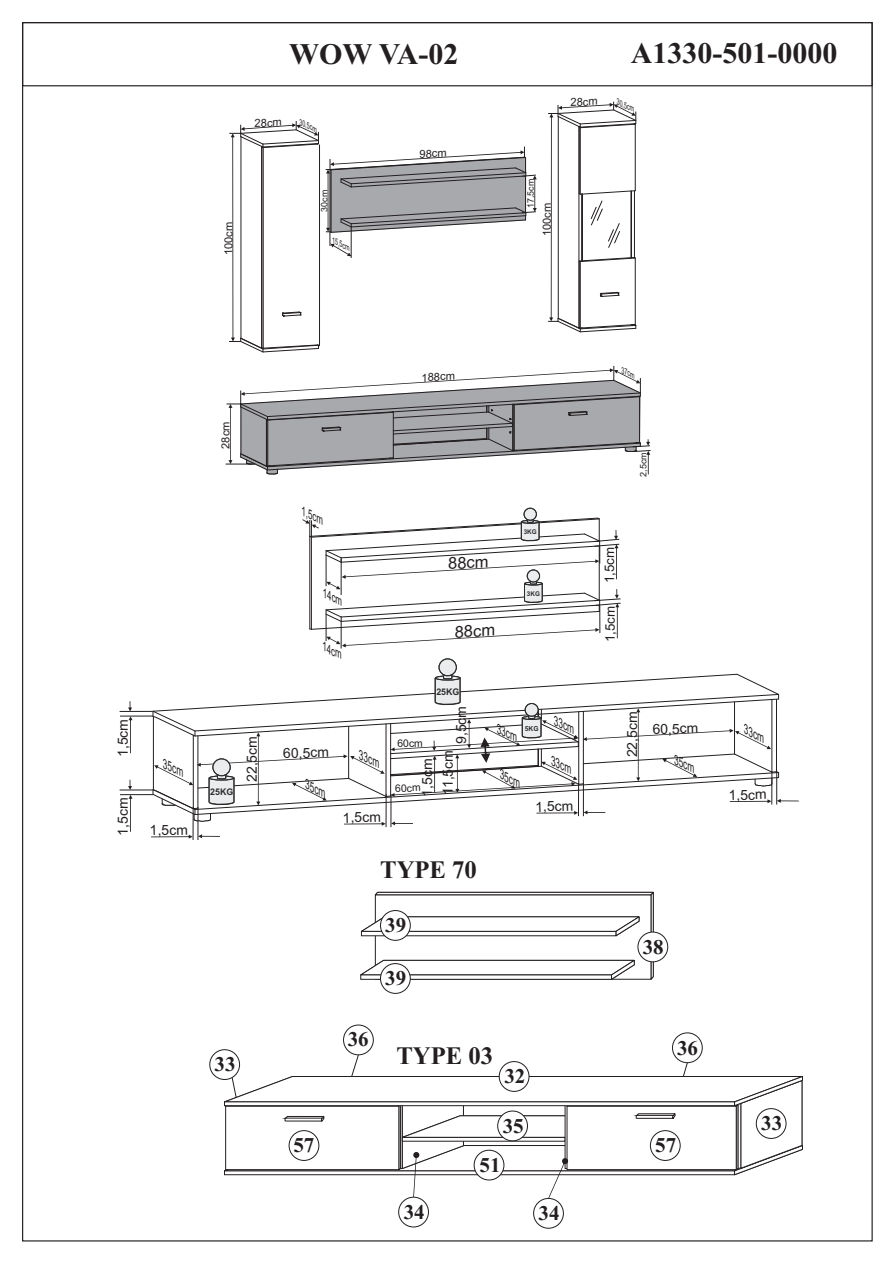
<style>
.page{position:relative;width:893px;height:1263px;background:#fff}
.page>*{position:absolute;margin:0;border:0;box-sizing:border-box;transform-origin:0 0}
.t1{font:700 30px "Times New Roman";color:#231f20}
.t2{font:700 25.2px "Times New Roman";color:#231f20}
.t3{font:700 21px "Times New Roman";color:#231f20}
.t4{font:16.5px "Arial";color:#231f20}
.t5{font:13.95px "Arial";color:#231f20}
.t6{font:13.2px "Arial";color:#231f20}
.t7{font:italic 12.6px "Arial";color:#231f20;scale:.73 1}
.t8{font:italic 12px "Arial";color:#231f20;scale:.73 1}
.t9{font:11.1px "Arial";color:#231f20}
.t10{font:10.5px "Arial";color:#231f20}
.t11{font:700 9.15px "Arial";color:#2c2d2d}
.t12{font:9px "Arial";color:#231f20}
.t13{font:8.85px "Arial";letter-spacing:-.005em;color:#231f20}
.t14{font:italic 8.1px "Arial";color:#231f20;scale:.73 1}
.t15{font:italic 7.95px "Arial";color:#231f20;scale:.76 1}
.t16{font:700 6.9px "Arial";color:#2c2d2d}
.t17{font:700 6.45px "Arial";color:#2c2d2d}
</style>
<div class="page">
<div style="left:22px;top:22px;width:851px;height:64px;border:1px solid #231f20"></div>
<hr style="left:319px;top:145px;width:1px;height:201px;background:#231f20">
<hr style="left:351px;top:227px;width:1px;height:31px;background:#231f20">
<svg style="left:229px;top:121px;width:90px;height:232px"></svg>
<svg style="left:326px;top:147px;width:211px;height:109px"></svg>
<svg style="left:548px;top:102px;width:89px;height:231px"></svg>
<svg style="left:226px;top:366px;width:425px;height:109px"></svg>
<hr style="left:198px;top:807px;width:1px;height:33px;background:#231f20">
<hr style="left:193px;top:807px;width:1px;height:33px;background:#231f20">
<svg style="left:151px;top:834px;width:69px;height:5px"></svg>
<hr style="left:391px;top:794px;width:1px;height:33px;background:#231f20">
<hr style="left:386px;top:794px;width:1px;height:33px;background:#231f20">
<hr style="left:120px;top:716px;width:33px;height:1px;background:#231f20">
<hr style="left:120px;top:711px;width:33px;height:1px;background:#231f20">
<svg style="left:128px;top:701px;width:5px;height:52px"></svg>
<hr style="left:120px;top:794px;width:33px;height:1px;background:#231f20">
<hr style="left:120px;top:790px;width:33px;height:1px;background:#231f20">
<svg style="left:128px;top:780px;width:5px;height:52px"></svg>
<div style="left:439px;top:658px;width:18px;height:18px;background:#ebecee;border:1px solid #2c2d2d;border-radius:50%"></div>
<div style="left:439px;top:658px;width:18px;height:18px;border:1px solid #2c2d2d;border-radius:50%"></div>
<div style="left:524px;top:508px;width:13px;height:13px;background:#ebecee;border:1px solid #2c2d2d;border-radius:50%"></div>
<div style="left:524px;top:508px;width:13px;height:13px;border:1px solid #2c2d2d;border-radius:50%"></div>
<svg style="left:302px;top:517px;width:319px;height:131px"></svg>
<div style="left:527px;top:570px;width:13px;height:12px;background:#ebecee;border:1px solid #2c2d2d;border-radius:50%"></div>
<div style="left:527px;top:570px;width:13px;height:12px;border:1px solid #2c2d2d;border-radius:50%"></div>
<svg style="left:152px;top:673px;width:647px;height:153px"></svg>
<svg style="left:360px;top:891px;width:295px;height:89px"></svg>
<div style="left:637px;top:932px;width:31px;height:30px;background:#fff;border:1px solid #231f20;border-radius:50%"></div>
<div style="left:380px;top:963px;width:31px;height:31px;background:#fff;border:1px solid #231f20;border-radius:50%"></div>
<div style="left:380px;top:910px;width:31px;height:31px;background:#fff;border:1px solid #231f20;border-radius:50%"></div>
<svg style="left:224px;top:1054px;width:579px;height:145px"></svg>
<div style="left:343px;top:1025px;width:31px;height:30px;background:#fff;border:1px solid #231f20;border-radius:50%"></div>
<div style="left:209px;top:1049px;width:31px;height:31px;background:#fff;border:1px solid #231f20;border-radius:50%"></div>
<div style="left:398px;top:1197px;width:31px;height:30px;background:#fff;border:1px solid #231f20;border-radius:50%"></div>
<div style="left:533px;top:1198px;width:31px;height:31px;background:#fff;border:1px solid #231f20;border-radius:50%"></div>
<div style="left:672px;top:1032px;width:31px;height:31px;background:#fff;border:1px solid #231f20;border-radius:50%"></div>
<div style="left:289px;top:1130px;width:30px;height:31px;background:#fff;border:1px solid #231f20;border-radius:50%"></div>
<div style="left:650px;top:1130px;width:31px;height:31px;background:#fff;border:1px solid #231f20;border-radius:50%"></div>
<div style="left:499px;top:1061px;width:30px;height:31px;background:#fff;border:1px solid #231f20;border-radius:50%"></div>
<div style="left:497px;top:1111px;width:31px;height:30px;background:#fff;border:1px solid #231f20;border-radius:50%"></div>
<div style="left:474px;top:1150px;width:30px;height:30px;background:#fff;border:1px solid #231f20;border-radius:50%"></div>
<div style="left:756px;top:1108px;width:30px;height:31px;background:#fff;border:1px solid #231f20;border-radius:50%"></div>
<p class="t9" style="left:224px;top:255px;width:35px;rotate:-90deg">100cm</p>
<p class="t1" style="left:289px;top:44px;width:171px">WOW VA-02</p>
<p class="t9" style="left:254px;top:119px;width:29px;rotate:-3deg">28cm</p>
<p class="t14" style="left:302px;top:119px;width:28px;rotate:25deg">30,5cm</p>
<p class="t13" style="left:321px;top:212px;width:23px;rotate:-90deg">30cm</p>
<p class="t15" style="left:335px;top:237px;width:28px;rotate:27deg">15,5cm</p>
<p class="t9" style="left:419px;top:150px;width:29px;rotate:-3deg">98cm</p>
<p class="t9" style="left:570px;top:98px;width:29px;rotate:-3deg">28cm</p>
<p class="t1" style="left:631px;top:43px;width:208px">A1330-501-0000</p>
<p class="t14" style="left:619px;top:99px;width:28px;rotate:25deg">30,5cm</p>
<p class="t13" style="left:527px;top:208px;width:31px;rotate:-90deg">17,5cm</p>
<p class="t9" style="left:543px;top:236px;width:35px;rotate:-90deg">100cm</p>
<p class="t5" style="left:118px;top:757px;width:40px;rotate:-90deg">1,5cm</p>
<p class="t5" style="left:118px;top:836px;width:40px;rotate:-90deg">1,5cm</p>
<p class="t7" style="left:167px;top:760px;width:32px;rotate:25deg">35cm</p>
<p class="t5" style="left:150px;top:825px;width:40px;rotate:-1deg">1,5cm</p>
<p class="t9" style="left:421px;top:373px;width:35px;rotate:-3deg">188cm</p>
<p class="t14" style="left:624px;top:367px;width:21px;rotate:25deg">37cm</p>
<p class="t9" style="left:221px;top:449px;width:29px;rotate:-90deg">28cm</p>
<p class="t8" style="left:305px;top:507px;width:34px;rotate:25deg">1,5cm</p>
<p class="t8" style="left:327px;top:589px;width:31px;rotate:25deg">14cm</p>
<p class="t8" style="left:326px;top:643px;width:31px;rotate:25deg">14cm</p>
<p class="t11" style="left:210px;top:788px;width:25px">25KG</p>
<p class="t5" style="left:247px;top:782px;width:48px;rotate:-90deg">22,5cm</p>
<p class="t5" style="left:283px;top:748px;width:47px;rotate:-1deg">60,5cm</p>
<p class="t7" style="left:309px;top:780px;width:32px;rotate:25deg">35cm</p>
<p class="t7" style="left:363px;top:750px;width:32px;rotate:25deg">33cm</p>
<p class="t5" style="left:343px;top:812px;width:40px;rotate:-1deg">1,5cm</p>
<p class="t4" style="left:448px;top:557px;width:42px;rotate:-3deg">88cm</p>
<p class="t4" style="left:454px;top:626px;width:42px;rotate:-3deg">88cm</p>
<p class="t17" style="left:524px;top:529px;width:14px">3KG</p>
<p class="t17" style="left:527px;top:591px;width:14px">3KG</p>
<p class="t10" style="left:397px;top:740px;width:27px;rotate:-1deg">60cm</p>
<p class="t11" style="left:436px;top:688px;width:25px">25KG</p>
<p class="t5" style="left:456px;top:744px;width:40px;rotate:-90deg">9,5cm</p>
<p class="t5" style="left:422px;top:797px;width:40px;rotate:-90deg">1,5cm</p>
<p class="t10" style="left:395px;top:784px;width:27px;rotate:-1deg">60cm</p>
<p class="t5" style="left:443px;top:795px;width:47px;rotate:-90deg">11,5cm</p>
<p class="t7" style="left:501px;top:725px;width:32px;rotate:25deg">33cm</p>
<p class="t7" style="left:504px;top:770px;width:32px;rotate:25deg">35cm</p>
<p class="t16" style="left:525px;top:726px;width:15px">5KG</p>
<p class="t7" style="left:558px;top:716px;width:32px;rotate:25deg">33cm</p>
<p class="t7" style="left:555px;top:757px;width:32px;rotate:25deg">33cm</p>
<p class="t5" style="left:535px;top:801px;width:40px;rotate:-1deg">1,5cm</p>
<p class="t2" style="left:380px;top:861px;width:98px">TYPE 70</p>
<p class="t3" style="left:385px;top:918px;width:23px">39</p>
<p class="t3" style="left:385px;top:971px;width:23px">39</p>
<p class="t12" style="left:640px;top:477px;width:26px;rotate:-90deg">2,5cm</p>
<p class="t6" style="left:604px;top:583px;width:38px;rotate:-90deg">1,5cm</p>
<p class="t6" style="left:605px;top:642px;width:38px;rotate:-90deg">1,5cm</p>
<p class="t5" style="left:627px;top:757px;width:48px;rotate:-90deg">22,5cm</p>
<p class="t5" style="left:652px;top:724px;width:47px;rotate:-1deg">60,5cm</p>
<p class="t7" style="left:748px;top:725px;width:32px;rotate:25deg">33cm</p>
<p class="t7" style="left:678px;top:756px;width:32px;rotate:25deg">35cm</p>
<p class="t5" style="left:729px;top:790px;width:40px;rotate:-1deg">1,5cm</p>
<p class="t3" style="left:643px;top:940px;width:23px">38</p>
<p class="t3" style="left:215px;top:1057px;width:23px">33</p>
<p class="t3" style="left:348px;top:1032px;width:23px">36</p>
<p class="t2" style="left:396px;top:1047px;width:98px">TYPE 03</p>
<p class="t3" style="left:504px;top:1069px;width:23px">32</p>
<p class="t3" style="left:503px;top:1119px;width:23px">35</p>
<p class="t3" style="left:677px;top:1041px;width:23px">36</p>
<p class="t3" style="left:293px;top:1138px;width:23px">57</p>
<p class="t3" style="left:655px;top:1138px;width:23px">57</p>
<p class="t3" style="left:479px;top:1157px;width:23px">51</p>
<p class="t3" style="left:404px;top:1204px;width:23px">34</p>
<p class="t3" style="left:539px;top:1206px;width:23px">34</p>
<p class="t3" style="left:761px;top:1116px;width:23px">33</p>
</div>
